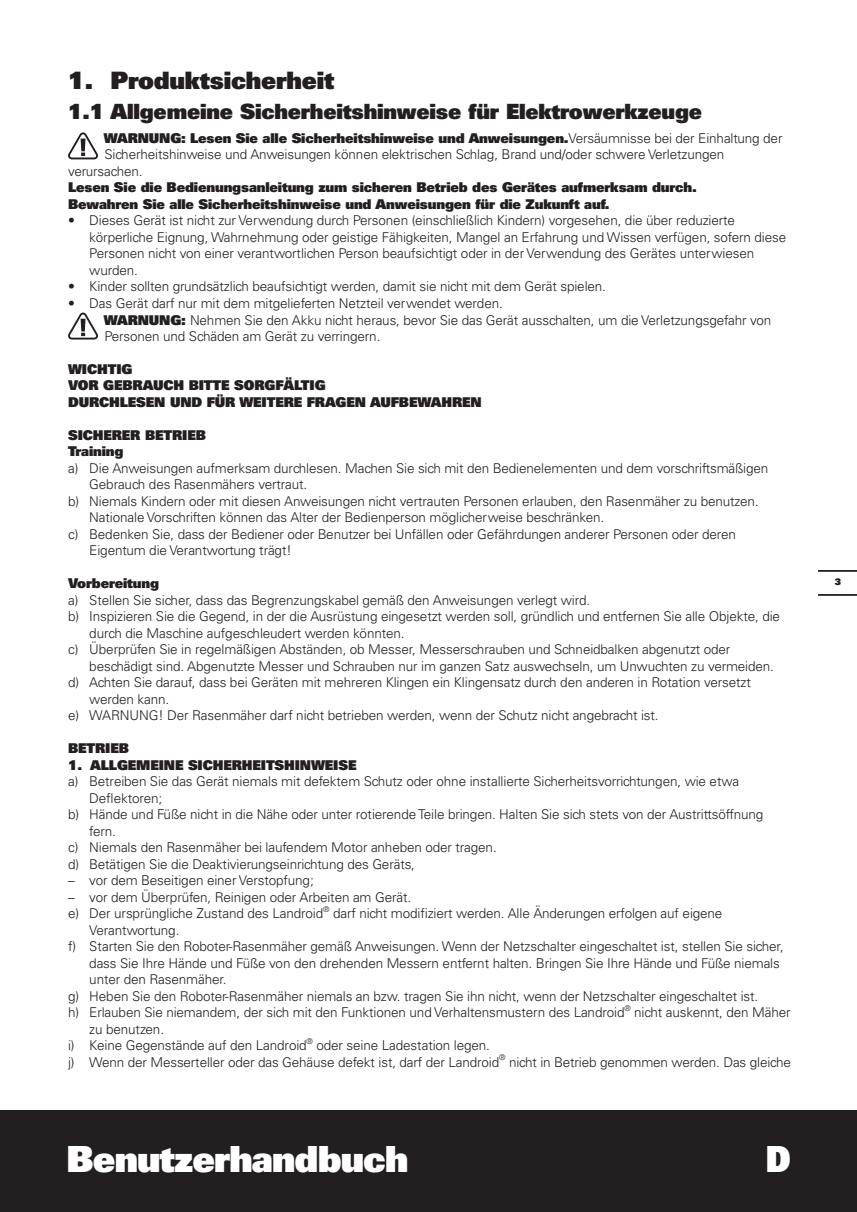
<style>
.page{position:relative;width:857px;height:1212px;background:#fff}
.page>*{position:absolute;margin:0;border:0;box-sizing:border-box;transform-origin:0 0}
.t1{font:900 36px "Univers";letter-spacing:-.025em;color:#fff}
.t2{font:900 36px "Univers";letter-spacing:-.025em;color:#fff;scale:.87 1}
.t3{font:900 24px "Univers";letter-spacing:-.01em;color:#231f20}
.t4{font:900 21px "Univers";letter-spacing:-.01em;color:#231f20}
.t5{font:300 13.5px/16.5px "Univers";letter-spacing:-.01em;color:#231f20}
.t6{font:900 13.5px/16.5px "Univers";letter-spacing:-.01em;color:#231f20}
.t7{font:900 9px "Univers";color:#231f20}
.t8{font:300 7.8px "Univers";color:#231f20}
.s1{font-weight:300}
.s2{font-weight:900}
</style>
<div class="page">
<div style="left:0;top:1110px;width:857px;height:102px;background:#231f20"></div>
<hr style="left:819px;top:594px;width:38px;height:2px;background:#000">
<hr style="left:819px;top:570px;width:38px;height:2px;background:#000">
<svg style="left:68px;top:132px;width:30px;height:27px"></svg>
<svg style="left:68px;top:313px;width:30px;height:26px"></svg>
<h2 class="t3" style="left:68px;top:71px;width:268px">1. Produktsicherheit</h2>
<h3 class="t4" style="left:68px;top:104px;width:635px">1.1 Allgemeine Sicherheitshinweise für Elektrowerkzeuge</h3>
<p class="t6" style="left:104px;top:131px;width:680px">WARNUNG: Lesen Sie alle Sicherheitshinweise und Anweisungen.<span class="s1">Versäumnisse bei der Einhaltung der</span></p>
<p class="t5" style="left:104px;top:147px;width:621px">Sicherheitshinweise und Anweisungen können elektrischen Schlag, Brand und/oder schwere Verletzungen</p>
<p class="t5" style="left:68px;top:164px;width:76px">verursachen.</p>
<p class="t6" style="left:68px;top:180px;width:630px">Lesen Sie die Bedienungsanleitung zum sicheren Betrieb des Gerätes aufmerksam durch.<br>Bewahren Sie alle Sicherheitshinweise und Anweisungen für die Zukunft auf.</p>
<p class="t5" style="left:89px;top:213px;width:698px;text-indent:-21px">• Dieses Gerät ist nicht zur Verwendung durch Personen (einschließlich Kindern) vorgesehen, die über reduzierte körperliche Eignung, Wahrnehmung oder geistige Fähigkeiten, Mangel an Erfahrung und Wissen verfügen, sofern diese Personen nicht von einer verantwortlichen Person beaufsichtigt oder in der Verwendung des Gerätes unterwiesen wurden.</p>
<p class="t5" style="left:68px;top:279px;width:539px">• Kinder sollten grundsätzlich beaufsichtigt werden, damit sie nicht mit dem Gerät spielen.</p>
<p class="t5" style="left:104px;top:295px;width:669px;line-height:17.4px;text-indent:-36px">• Das Gerät darf nur mit dem mitgelieferten Netzteil verwendet werden.<br><span class="s2">WARNUNG:</span> Nehmen Sie den Akku nicht heraus, bevor Sie das Gerät ausschalten, um die Verletzungsgefahr von</p>
<p class="t5" style="left:104px;top:329px;width:277px">Personen und Schäden am Gerät zu verringern.</p>
<p class="t6" style="left:68px;top:362px;width:415px">WICHTIG<br>VOR GEBRAUCH BITTE SORGFÄLTIG<br>DURCHLESEN UND FÜR WEITERE FRAGEN AUFBEWAHREN</p>
<p class="t6" style="left:68px;top:428px;width:139px">SICHERER BETRIEB<br>Training</p>
<p class="t5" style="left:68px;top:461px;width:702px">a) Die Anweisungen aufmerksam durchlesen. Machen Sie sich mit den Bedienelementen und dem vorschriftsmäßigen</p>
<p class="t5" style="left:89px;top:477px;width:220px">Gebrauch des Rasenmähers vertraut.</p>
<p class="t5" style="left:68px;top:494px;width:692px">b) Niemals Kindern oder mit diesen Anweisungen nicht vertrauten Personen erlauben, den Rasenmäher zu benutzen.</p>
<p class="t5" style="left:89px;top:510px;width:516px">Nationale Vorschriften können das Alter der Bedienperson möglicherweise beschränken.</p>
<p class="t5" style="left:68px;top:527px;width:669px">c) Bedenken Sie, dass der Bediener oder Benutzer bei Unfällen oder Gefährdungen anderer Personen oder deren</p>
<p class="t5" style="left:89px;top:543px;width:204px">Eigentum die Verantwortung trägt!</p>
<p class="t6" style="left:68px;top:576px;width:92px">Vorbereitung</p>
<p class="t5" style="left:68px;top:593px;width:524px">a) Stellen Sie sicher, dass das Begrenzungskabel gemäß den Anweisungen verlegt wird.</p>
<p class="t5" style="left:68px;top:609px;width:713px">b) Inspizieren Sie die Gegend, in der die Ausrüstung eingesetzt werden soll, gründlich und entfernen Sie alle Objekte, die</p>
<p class="t5" style="left:89px;top:626px;width:317px">durch die Maschine aufgeschleudert werden könnten.</p>
<p class="t5" style="left:68px;top:642px;width:664px">c) Überprüfen Sie in regelmäßigen Abständen, ob Messer, Messerschrauben und Schneidbalken abgenutzt oder</p>
<p class="t5" style="left:89px;top:659px;width:686px">beschädigt sind. Abgenutzte Messer und Schrauben nur im ganzen Satz auswechseln, um Unwuchten zu vermeiden.</p>
<p class="t5" style="left:68px;top:675px;width:684px">d) Achten Sie darauf, dass bei Geräten mit mehreren Klingen ein Klingensatz durch den anderen in Rotation versetzt</p>
<p class="t5" style="left:89px;top:692px;width:82px">werden kann.</p>
<p class="t5" style="left:68px;top:708px;width:592px">e) WARNUNG! Der Rasenmäher darf nicht betrieben werden, wenn der Schutz nicht angebracht ist.</p>
<p class="t6" style="left:68px;top:741px;width:62px">BETRIEB</p>
<p class="t6" style="left:68px;top:758px;width:290px">1. ALLGEMEINE SICHERHEITSHINWEISE</p>
<p class="t5" style="left:68px;top:774px;width:673px">a) Betreiben Sie das Gerät niemals mit defektem Schutz oder ohne installierte Sicherheitsvorrichtungen, wie etwa</p>
<p class="t5" style="left:89px;top:791px;width:74px">Deflektoren;</p>
<p class="t5" style="left:68px;top:807px;width:697px">b) Hände und Füße nicht in die Nähe oder unter rotierende Teile bringen. Halten Sie sich stets von der Austrittsöffnung</p>
<p class="t5" style="left:89px;top:824px;width:28px">fern.</p>
<p class="t5" style="left:68px;top:840px;width:430px">c) Niemals den Rasenmäher bei laufendem Motor anheben oder tragen.</p>
<p class="t5" style="left:68px;top:857px;width:348px">d) Betätigen Sie die Deaktivierungseinrichtung des Geräts,</p>
<p class="t5" style="left:68px;top:873px;width:247px">– vor dem Beseitigen einer Verstopfung;</p>
<p class="t5" style="left:68px;top:890px;width:345px">– vor dem Überprüfen, Reinigen oder Arbeiten am Gerät. e) Der ursprüngliche Zustand des Landroid</p>
<p class="t8" style="left:323px;top:906px;width:8px">®</p>
<p class="t5" style="left:333px;top:906px;width:391px">darf nicht modifiziert werden. Alle Änderungen erfolgen auf eigene</p>
<p class="t5" style="left:89px;top:923px;width:92px">Verantwortung.</p>
<p class="t5" style="left:68px;top:939px;width:717px">f) Starten Sie den Roboter-Rasenmäher gemäß Anweisungen. Wenn der Netzschalter eingeschaltet ist, stellen Sie sicher,</p>
<p class="t5" style="left:89px;top:956px;width:692px">dass Sie Ihre Hände und Füße von den drehenden Messern entfernt halten. Bringen Sie Ihre Hände und Füße niemals</p>
<p class="t5" style="left:89px;top:972px;width:139px">unter den Rasenmäher.</p>
<p class="t5" style="left:68px;top:989px;width:692px">g) Heben Sie den Roboter-Rasenmäher niemals an bzw. tragen Sie ihn nicht, wenn der Netzschalter eingeschaltet ist.</p>
<p class="t5" style="left:68px;top:1005px;width:558px">h) Erlauben Sie niemandem, der sich mit den Funktionen und Verhaltensmustern des Landroid</p>
<p class="t8" style="left:624px;top:1005px;width:8px">®</p>
<p class="t5" style="left:634px;top:1005px;width:158px">nicht auskennt, den Mäher</p>
<p class="t5" style="left:68px;top:1022px;width:240px;text-indent:21px">zu benutzen.<br>i) Keine Gegenstände auf den Landroid</p>
<p class="t8" style="left:307px;top:1038px;width:8px">®</p>
<p class="t5" style="left:68px;top:1038px;width:433px;text-indent:248px">oder seine Ladestation legen. j) Wenn der Messerteller oder das Gehäuse defekt ist, darf der Landroid</p>
<p class="t8" style="left:499px;top:1054px;width:8px">®</p>
<p class="t5" style="left:509px;top:1055px;width:283px">nicht in Betrieb genommen werden. Das gleiche</p>
<h1 class="t1" style="left:67px;top:1146px;width:343px">Benutzerhandbuch</h1>
<h1 class="t2" style="left:766px;top:1146px;width:30px">D</h1>
<p class="t7" style="left:834px;top:579px;width:8px">3</p>
</div>
